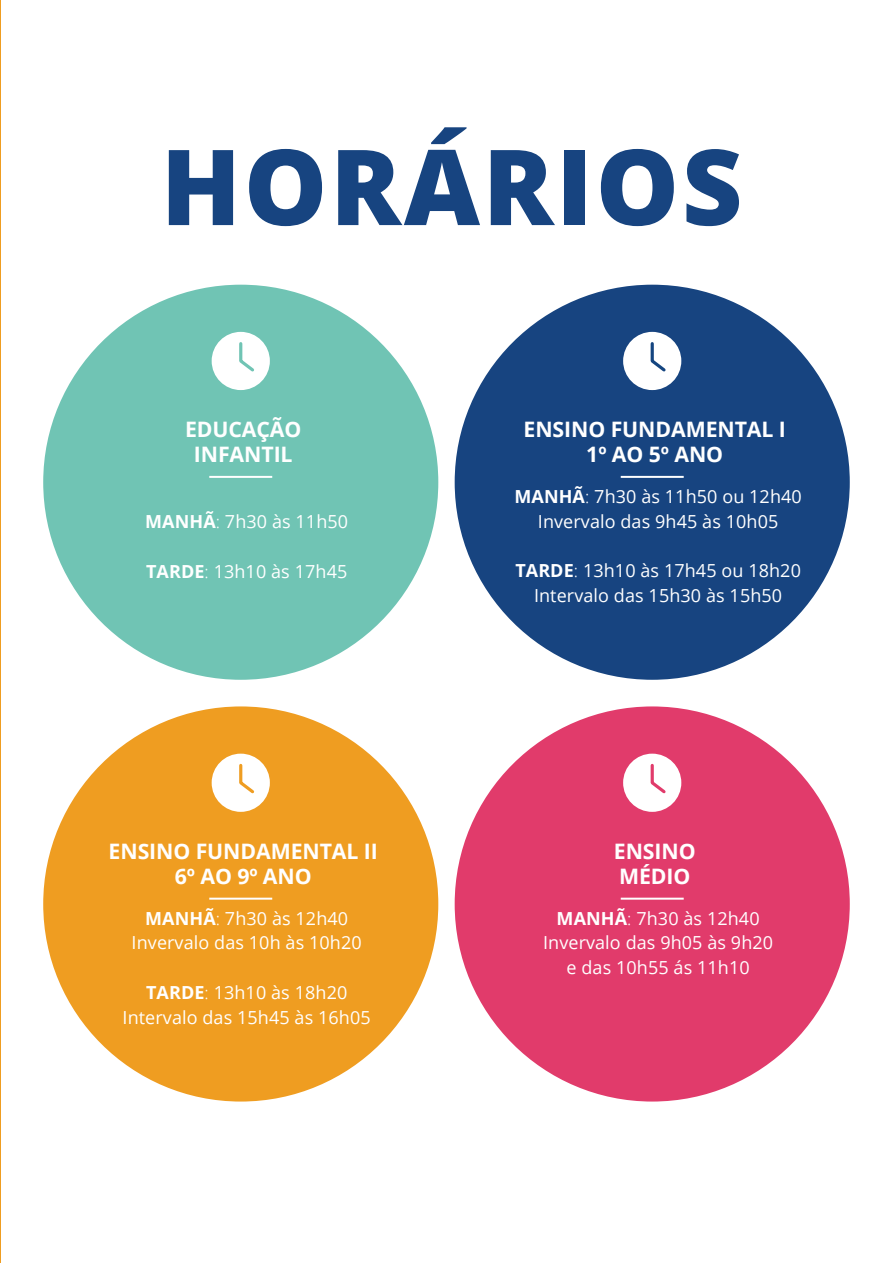
<style>
.page{position:relative;width:893px;height:1263px;background:#fff}
.page>*{position:absolute;margin:0;border:0;box-sizing:border-box;transform-origin:0 0}
.t1{font:800 105px "Open Sans";letter-spacing:.025em;color:#174480}
.t2{font:700 21.3px/25.5px "Open Sans";letter-spacing:-.005em;color:#fff;text-align:center}
.t3{font:18px/24.9px "Open Sans";letter-spacing:.005em;color:#fff;text-align:center}
.s1{font-weight:700}
.s2{font-weight:300}
</style>
<div class="page">
<div style="left:455px;top:285px;width:395px;height:395px;background:#174480;border-radius:50%"></div>
<hr style="left:621px;top:476px;width:63px;height:2px;background:#fff">
<div style="left:623px;top:332px;width:58px;height:58px;background:#fff;border-radius:50%"></div>
<svg style="left:650px;top:342px;width:16px;height:30px"></svg>
<div style="left:43px;top:285px;width:395px;height:395px;background:#70c4b4;border-radius:50%"></div>
<hr style="left:209px;top:476px;width:63px;height:2px;background:#fff">
<div style="left:212px;top:332px;width:58px;height:58px;background:#fff;border-radius:50%"></div>
<svg style="left:239px;top:342px;width:15px;height:30px"></svg>
<div style="left:455px;top:706px;width:395px;height:395px;background:#e13b6b;border-radius:50%"></div>
<hr style="left:621px;top:898px;width:63px;height:2px;background:#fff">
<div style="left:623px;top:754px;width:58px;height:58px;background:#fff;border-radius:50%"></div>
<svg style="left:650px;top:763px;width:16px;height:31px"></svg>
<div style="left:43px;top:706px;width:395px;height:395px;background:#ef9d21;border-radius:50%"></div>
<hr style="left:209px;top:898px;width:63px;height:2px;background:#fff">
<div style="left:212px;top:754px;width:58px;height:58px;background:#fff;border-radius:50%"></div>
<svg style="left:239px;top:763px;width:16px;height:31px"></svg>
<h1 class="t1" style="left:161px;top:107px;width:583px">HORÁRIOS</h1>
<p class="t2" style="left:185px;top:416px;width:118px">EDUCAÇÃO<br>INFANTIL</p>
<p class="t3" style="left:145px;top:509px;width:205px"><span class="s1">MANHÃ</span><span class="s2">:</span> 7h30 às 11h50</p>
<p class="t3" style="left:146px;top:558px;width:203px"><span class="s1">TARDE</span><span class="s2">:</span> 13h10 às 17h45</p>
<p class="t2" style="left:109px;top:837px;width:271px">ENSINO FUNDAMENTAL II<br>6º AO 9º ANO</p>
<p class="t3" style="left:132px;top:905px;width:232px"><span class="s1">MANHÃ</span><span class="s2">:</span> 7h30 às 12h40<br>Invervalo das 10h às 10h20</p>
<p class="t3" style="left:123px;top:979px;width:250px"><span class="s1">TARDE</span><span class="s2">:</span> 13h10 às 18h20<br>Intervalo das 15h45 às 16h05</p>
<p class="t2" style="left:524px;top:416px;width:264px">ENSINO FUNDAMENTAL I<br>1º AO 5º ANO</p>
<p class="t3" style="left:514px;top:483px;width:289px"><span class="s1">MANHÃ</span><span class="s2">:</span> 7h30 às 11h50 ou 12h40<br>Invervalo das 9h45 às 10h05</p>
<p class="t3" style="left:515px;top:558px;width:287px"><span class="s1">TARDE</span><span class="s2">:</span> 13h10 às 17h45 ou 18h20<br>Intervalo das 15h30 às 15h50</p>
<p class="t2" style="left:614px;top:837px;width:83px;text-align:left">ENSINO<br>MÉDIO</p>
<p class="t3" style="left:543px;top:905px;width:232px"><span class="s1">MANHÃ</span><span class="s2">:</span> 7h30 às 12h40<br>Invervalo das 9h05 às 9h20 e das 10h55 ás 11h10</p>
</div>
